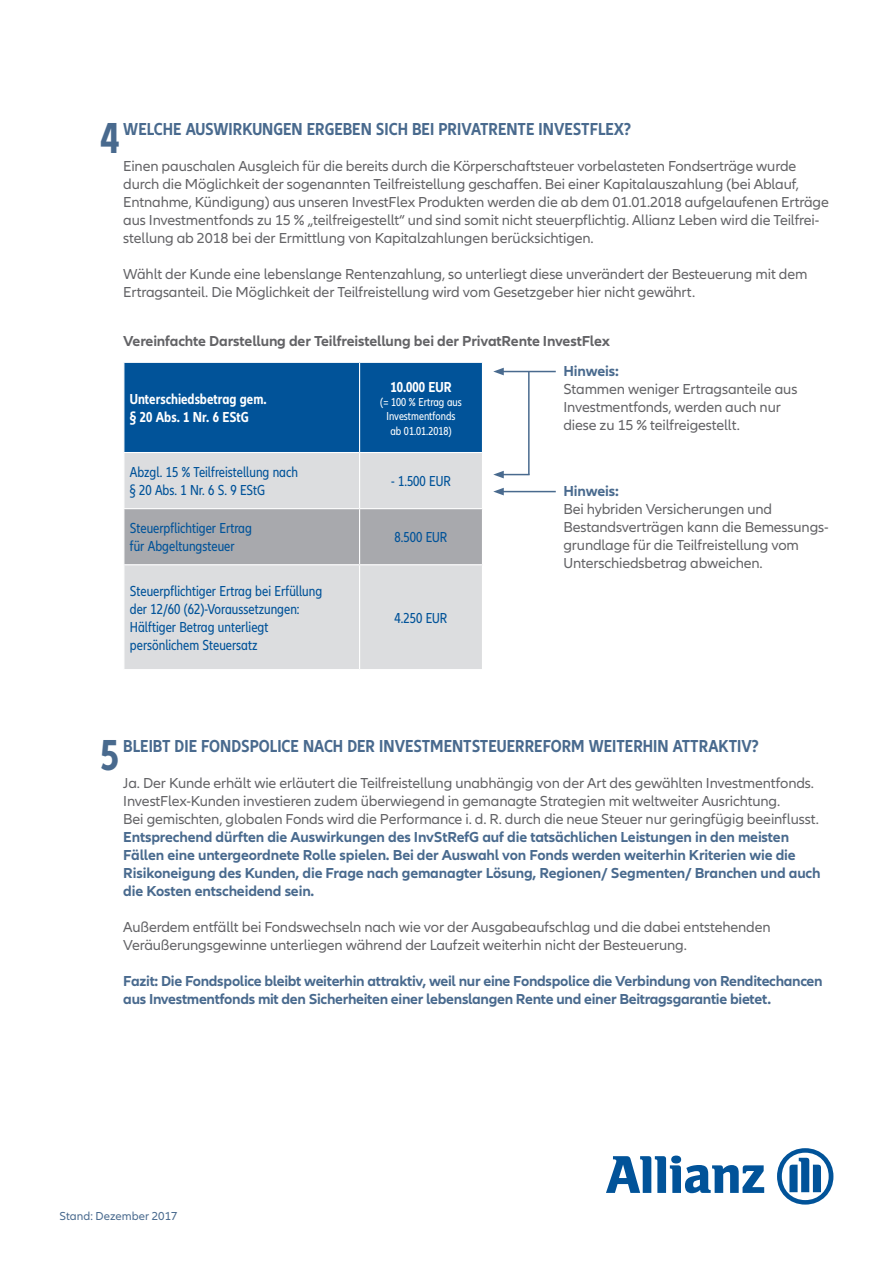
<style>
.page{position:relative;width:893px;height:1263px;background:#fff}
.page>*{position:absolute;margin:0;border:0;box-sizing:border-box;transform-origin:0 0}
.t1{font:700 condensed 45px "Allianz Neo";color:#496a8e}
.t2{font:700 condensed 18px "Allianz Neo";color:#496a8e}
.t3{font:15px/18px "Allianz Neo";letter-spacing:-.01em;color:#636366}
.t4{font:700 15px/18px "Allianz Neo";letter-spacing:-.01em;color:#496a8e}
.t5{font:condensed 15px/18px "Allianz Neo";color:#015399}
.t6{font:700 15px "Allianz Neo";letter-spacing:-.01em;color:#636366}
.t7{font:700 condensed 15px/18px "Allianz Neo";color:#fff}
.t8{font:condensed 12px/14.4px "Allianz Neo";color:#fff;text-align:center}
.t9{font:12px "Allianz Neo";color:#496a8e}
</style>
<div class="page">
<div style="left:124px;top:363px;width:358px;height:89px;background:#015399"></div>
<div style="left:124px;top:453px;width:358px;height:216px;background:#dcdddf"></div>
<div style="left:124px;top:509px;width:358px;height:55px;background:#a8a9ad"></div>
<hr style="left:359px;top:363px;width:1px;height:89px;background:#fff">
<hr style="left:359px;top:453px;width:1px;height:55px;background:#fff">
<hr style="left:123px;top:508px;width:237px;height:1px;background:#fff">
<hr style="left:360px;top:508px;width:123px;height:1px;background:#fff">
<hr style="left:359px;top:509px;width:1px;height:55px;background:#fff">
<hr style="left:123px;top:564px;width:237px;height:1px;background:#fff">
<hr style="left:360px;top:564px;width:123px;height:1px;background:#fff">
<hr style="left:359px;top:565px;width:1px;height:104px;background:#fff">
<hr style="left:501px;top:371px;width:55px;height:1px;background:#496a8e">
<svg style="left:493px;top:368px;width:11px;height:7px"></svg>
<hr style="left:528px;top:371px;width:2px;height:104px;background:#496a8e">
<svg style="left:493px;top:471px;width:37px;height:7px"></svg>
<hr style="left:501px;top:491px;width:55px;height:1px;background:#496a8e">
<svg style="left:493px;top:488px;width:11px;height:7px"></svg>
<svg style="left:606px;top:1155px;width:158px;height:38px"></svg>
<svg style="left:777px;top:1148px;width:56px;height:56px"></svg>
<p class="t2" style="left:123px;top:119px;width:510px">WELCHE AUSWIRKUNGEN ERGEBEN SICH BEI PRIVATRENTE INVESTFLEX?</p>
<p class="t3" style="left:123px;top:158px;width:707px">Einen pauschalen Ausgleich für die bereits durch die Körperschaftsteuer vorbelasteten Fondserträge wurde durch die Möglichkeit der sogenannten Teilfreistellung geschaffen. Bei einer Kapitalauszahlung (bei Ablauf, Entnahme, Kündigung) aus unseren InvestFlex Produkten werden die ab dem 01.01.2018 aufgelaufenen Erträge aus Investmentfonds zu 15 % „teilfreigestellt“ und sind somit nicht steuerpflichtig. Allianz Leben wird die Teilfrei&shy;stellung ab 2018 bei der Ermittlung von Kapitalzahlungen berücksichtigen.</p>
<p class="t3" style="left:123px;top:266px;width:686px">Wählt der Kunde eine lebenslange Rentenzahlung, so unterliegt diese unverändert der Besteuerung mit dem<br>Ertragsanteil. Die Möglichkeit der Teilfreistellung wird vom Gesetzgeber hier nicht gewährt.</p>
<h1 class="t1" style="left:101px;top:112px;width:20px">4</h1>
<p class="t6" style="left:123px;top:333px;width:488px">Vereinfachte Darstellung der Teilfreistellung bei der PrivatRente InvestFlex</p>
<p class="t4" style="left:563px;top:362px;width:57px">Hinweis:</p>
<p class="t3" style="left:563px;top:380px;width:235px">Stammen weniger Ertragsanteile aus<br>Investmentfonds, werden auch nur diese zu 15 % teilfreigestellt.</p>
<p class="t7" style="left:390px;top:378px;width:63px">10.000 EUR</p>
<p class="t8" style="left:380px;top:395px;width:83px">(= 100 % Ertrag aus<br>Investmentfonds ab 01.01.2018)</p>
<p class="t7" style="left:130px;top:390px;width:138px">Unterschiedsbetrag gem. § 20 Abs. 1 Nr. 6 EStG</p>
<p class="t5" style="left:130px;top:464px;width:170px">Abzgl. 15 % Teilfreistellung nach § 20 Abs. 1 Nr. 6 S. 9 EStG</p>
<p class="t5" style="left:391px;top:473px;width:61px">- 1.500 EUR</p>
<p class="t5" style="left:130px;top:520px;width:124px">Steuerpflichtiger Ertrag für Abgeltungsteuer</p>
<p class="t5" style="left:395px;top:529px;width:54px">8.500 EUR</p>
<p class="t5" style="left:130px;top:582px;width:194px">Steuerpflichtiger Ertrag bei Erfüllung der 12/60 (62)-Voraussetzungen:<br>Hälftiger Betrag unterliegt persönlichem Steuersatz</p>
<p class="t5" style="left:395px;top:609px;width:54px">4.250 EUR</p>
<p class="t4" style="left:563px;top:482px;width:57px">Hinweis:</p>
<p class="t3" style="left:563px;top:500px;width:267px">Bei hybriden Versicherungen und Bestandsverträgen kann die Bemessungs&shy;grundlage für die Teilfreistellung vom Unterschiedsbetrag abweichen.</p>
<h1 class="t1" style="left:101px;top:729px;width:20px">5</h1>
<p class="t2" style="left:123px;top:735px;width:637px">BLEIBT DIE FONDSPOLICE NACH DER INVESTMENTSTEUERREFORM WEITERHIN ATTRAKTIV?</p>
<p class="t3" style="left:123px;top:774px;width:697px">Ja. Der Kunde erhält wie erläutert die Teilfreistellung unabhängig von der Art des gewählten Investmentfonds.<br>InvestFlex-Kunden investieren zudem überwiegend in gemanagte Strategien mit weltweiter Ausrichtung.<br>Bei gemischten, globalen Fonds wird die Performance i. d. R. durch die neue Steuer nur geringfügig beeinflusst.</p>
<p class="t4" style="left:123px;top:828px;width:699px">Entsprechend dürften die Auswirkungen des InvStRefG auf die tatsächlichen Leistungen in den meisten Fällen eine untergeordnete Rolle spielen. Bei der Auswahl von Fonds werden weiterhin Kriterien wie die Risikoneigung des Kunden, die Frage nach gemanagter Lösung, Regionen/ Segmenten/ Branchen und auch die Kosten entscheidend sein.</p>
<p class="t3" style="left:123px;top:918px;width:649px">Außerdem entfällt bei Fondswechseln nach wie vor der Ausgabeaufschlag und die dabei entstehenden<br>Veräußerungsgewinne unterliegen während der Laufzeit weiterhin nicht der Besteuerung.</p>
<p class="t4" style="left:123px;top:972px;width:701px">Fazit: Die Fondspolice bleibt weiterhin attraktiv, weil nur eine Fondspolice die Verbindung von Renditechancen aus Investmentfonds mit den Sicherheiten einer lebenslangen Rente und einer Beitragsgarantie bietet.</p>
<p class="t9" style="left:60px;top:1209px;width:119px">Stand: Dezember 2017</p>
</div>
